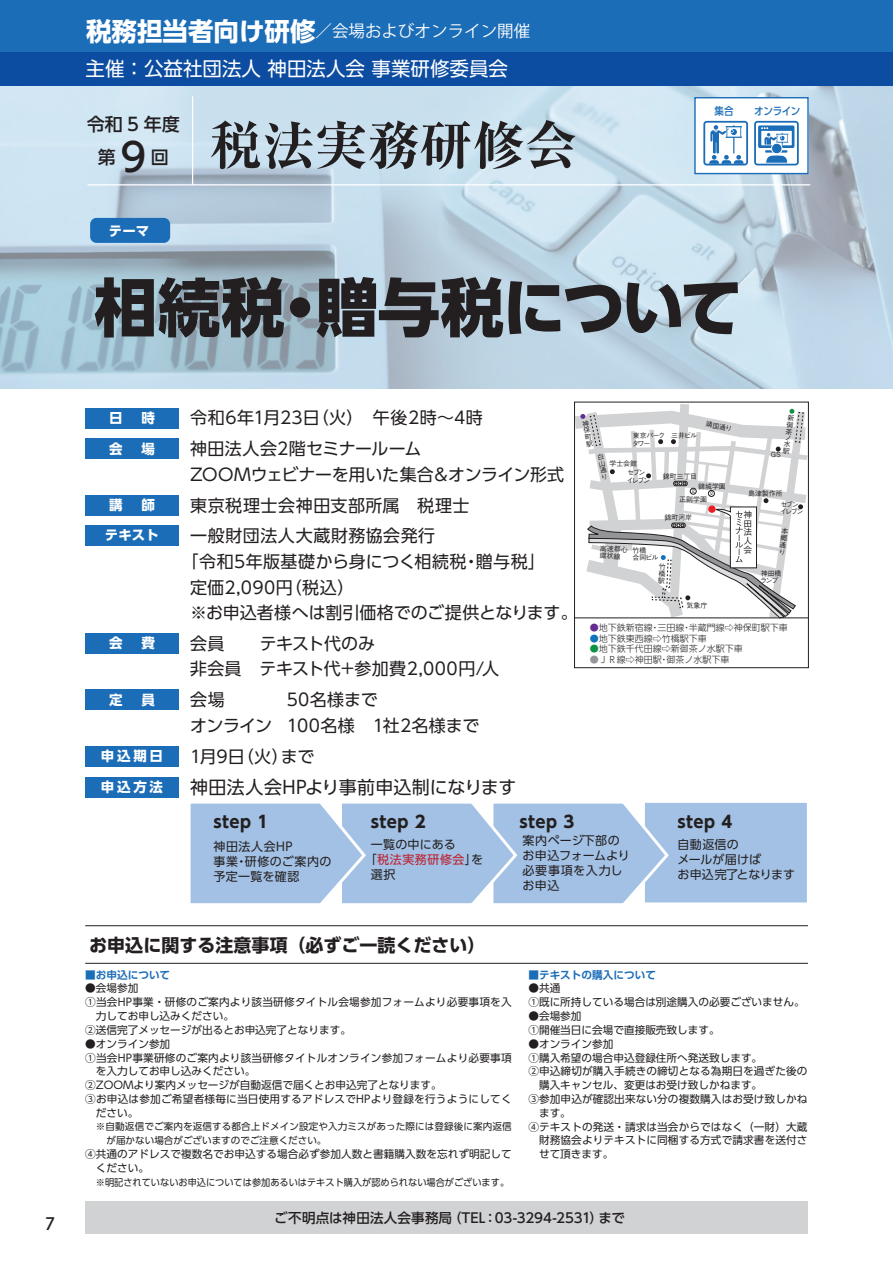
<style>
.page{position:relative;width:893px;height:1263px;background:#fff}
.page>*{position:absolute;margin:0;border:0;box-sizing:border-box;transform-origin:0 0}
.t1{font:800 63px "UD Shin Go Pro";letter-spacing:-.02em;color:#231f20}
.t2{font:700 expanded 52.5px "Ryumin Pr 6 N";color:#231f20}
.t3{font:19.5px "UD Shin Go Pro";color:#fff}
.t4{font:700 18px "UD Shin Go Pro";color:#231f20}
.t5{font:18px "UD Shin Go Pro";letter-spacing:.005em;color:#231f20}
.t6{font:500 18px/33px "UD Shin Go Pro";color:#231f20;text-align:center}
.t7{font:16.95px/30.9px "UD Shin Go Pro";letter-spacing:.015em;color:#231f20}
.t8{font:16.95px/25.5px "UD Shin Go Pro";letter-spacing:-.005em;color:#231f20;text-align:center}
.t9{font:16.95px "Hiragino UD Sans Std W5";color:#231f20}
.t10{font:16.5px "Koz Go Pr 6 N";color:#fff}
.t11{font:700 16.5px "UD Shin Go Pro";letter-spacing:.025em;color:#231f20}
.t12{font:500 13.5px "UD Shin Go Pro";letter-spacing:.01em;color:#231f20}
.t13{font:700 13.5px "UD Shin Go Pro";letter-spacing:.2em;color:#fff}
.t14{font:12px/15px "UD Shin Go Pro";letter-spacing:.025em;color:#231f20}
.t15{font:12px/15px "UD Shin Go Pro";letter-spacing:.005em;color:#231f20}
.t16{font:12px "UD Shin Go Pro";letter-spacing:.05em;color:#be1d2c}
.t17{font:10.65px/13.8px "UD Shin Go Pro";letter-spacing:.005em;color:#231f20}
.t18{font:700 10.65px "UD Shin Go Pro De";color:#1b6db7}
.t19{font:500 10.65px "UD Shin Go Pro";letter-spacing:-.025em;color:#1b6db7;scale:.9 1}
.t20{font:9.6px/13.4px "UD Shin Go Pro";color:#231f20}
.t21{font:9.6px "UD Shin Go Pro";color:#231f20;scale:.96 1}
.t22{font:300 9px "UD Shin Go Pro";color:#231f20}
.t23{font:500 8.7px "Gothic BBB Pr 6 N";color:#231f20}
.t24{font:500 6.9px/7.4px "Gothic BBB Pr 6 N";color:#231f20}
.t25{font:500 6.9px/7.4px "Gothic BBB Pr 6 N";letter-spacing:-.125em;color:#231f20}
.s1{font-family:"UD Shin Go Pro";font-weight:700;font-size:25.5px}
.s2{font-size:39px}
.s3{color:#652d91}
.s4{color:#1074bc}
.s5{color:#0d9344}
.s6{color:#939598}
.s7{color:#231f20}
</style>
<div class="page">
<img style="left:0;top:85px;width:893px;height:303px">
<div style="left:0;top:51px;width:893px;height:34px;background:#0d4da1"></div>
<div style="left:0;top:0;width:893px;height:51px;background:#1b6db7"></div>
<hr style="left:192px;top:96px;width:1px;height:89px;background:#fff">
<hr style="left:88px;top:184px;width:722px;height:1px;background:#fff">
<div style="left:85px;top:1202px;width:723px;height:32px;background:#d1d2d4"></div>
<div style="left:90px;top:218px;width:80px;height:25px;background:#1b6db7;border-radius:6px"></div>
<div style="left:695px;top:98px;width:113px;height:76px;background:#fff"></div>
<div style="left:694px;top:97px;width:115px;height:77px;border:1px solid #1b6db7"></div>
<svg style="left:758px;top:125px;width:36px;height:37px"></svg>
<div style="left:754px;top:121px;width:45px;height:44px;border:2px solid #1b6db7;border-radius:2px"></div>
<div style="left:703px;top:121px;width:45px;height:44px;border:2px solid #1b6db7;border-radius:2px"></div>
<svg style="left:709px;top:125px;width:34px;height:39px"></svg>
<div style="left:643px;top:801px;width:165px;height:103px;background:#a2c1e5"></div>
<div style="left:642px;top:800px;width:168px;height:105px;border:3px solid #fff"></div>
<svg style="left:190px;top:800px;width:481px;height:105px;background:#abc7e7"></svg>
<div style="left:85px;top:408px;width:93px;height:20px;background:#1b6db7"></div>
<div style="left:85px;top:439px;width:93px;height:20px;background:#1b6db7"></div>
<div style="left:85px;top:633px;width:93px;height:20px;background:#1b6db7"></div>
<div style="left:85px;top:495px;width:93px;height:20px;background:#1b6db7"></div>
<div style="left:85px;top:690px;width:93px;height:20px;background:#1b6db7"></div>
<div style="left:85px;top:746px;width:93px;height:20px;background:#1b6db7"></div>
<div style="left:85px;top:525px;width:93px;height:20px;background:#1b6db7"></div>
<div style="left:85px;top:777px;width:93px;height:20px;background:#1b6db7"></div>
<hr style="left:85px;top:963px;width:723px;height:1px;background:#231f20">
<hr style="left:85px;top:925px;width:723px;height:1px;background:#231f20">
<svg style="left:574px;top:404px;width:235px;height:214px"></svg>
<h3 class="t9" style="left:45px;top:1211px;width:12px">7</h3>
<h3 class="t10" style="left:86px;top:22px;width:445px"><span class="s1">税務担当者向け研修</span>／会場およびオンライン開催</h3>
<h3 class="t3" style="left:86px;top:53px;width:424px">主催：公益社団法人 神田法人会 事業研修委員会</h3>
<h3 class="t6" style="left:87px;top:107px;width:94px">令和 5 年度第<span class="s2">9</span>回</h3>
<h2 class="t2" style="left:210px;top:104px;width:369px">税法実務研修会</h2>
<p class="t13" style="left:109px;top:220px;width:42px">テーマ</p>
<p class="t19" style="left:714px;top:102px;width:23px">集合</p>
<p class="t19" style="left:754px;top:102px;width:53px">オンライン</p>
<h1 class="t1" style="left:94px;top:256px;width:650px">相続税・贈与税について</h1>
<p class="t13" style="left:109px;top:407px;width:47px">日　時</p>
<p class="t13" style="left:109px;top:437px;width:47px">会　場</p>
<p class="t13" style="left:109px;top:494px;width:47px">講　師</p>
<p class="t13" style="left:105px;top:524px;width:55px">テキスト</p>
<p class="t13" style="left:109px;top:632px;width:47px">会　費</p>
<p class="t13" style="left:109px;top:688px;width:47px">定　員</p>
<p class="t13" style="left:101px;top:745px;width:64px">申込期日</p>
<p class="t13" style="left:101px;top:776px;width:64px">申込方法</p>
<h3 class="t7" style="left:190px;top:402px;width:294px">令和6年1月23日（火）　午後2時～4時神田法人会2階セミナールーム</h3>
<h3 class="t7" style="left:190px;top:458px;width:376px">ZOOMウェビナーを用いた集合＆オンライン形式東京税理士会神田支部所属　税理士<br>一般財団法人大蔵財務協会発行</h3>
<h3 class="t7" style="left:190px;top:548px;width:389px;line-height:25.5px;text-indent:-9px">「令和5年版基礎から身につく相続税・贈与税」<br>定価2,090円（税込）<br>※お申込者様へは割引価格でのご提供となります。</h3>
<h3 class="t7" style="left:190px;top:630px;width:310px;line-height:25.5px">会員　　テキスト代のみ<br>非会員　テキスト代+参加費2,000円/人</h3>
<h3 class="t7" style="left:190px;top:684px;width:36px">会場</h3>
<h3 class="t8" style="left:190px;top:686px;width:291px">50名様まで<br>オンライン 100名様　1社2名様まで</h3>
<h3 class="t7" style="left:190px;top:740px;width:126px">1月9日（火）まで</h3>
<h3 class="t5" style="left:190px;top:773px;width:328px">神田法人会HPより事前申込制になります</h3>
<p class="t25" style="left:632px;top:432px;width:35px">東京パークタワー</p>
<p class="t24" style="left:671px;top:432px;width:27px">三井ビル</p>
<p class="t24" style="left:609px;top:459px;width:29px">学士会館</p>
<p class="t24" style="left:707px;top:420px;width:28px;rotate:11deg">靖国通り</p>
<p class="t24" style="left:771px;top:450px;width:11px">GS</p>
<p class="t24" style="left:627px;top:469px;width:25px">セブンイレブン</p>
<p class="t24" style="left:663px;top:472px;width:36px">錦町三丁目</p>
<p class="t24" style="left:698px;top:482px;width:29px">錦城学園</p>
<p class="t24" style="left:748px;top:490px;width:36px">島津製作所</p>
<p class="t24" style="left:679px;top:496px;width:29px">正則学園</p>
<p class="t24" style="left:780px;top:500px;width:25px">セブンイレブン</p>
<p class="t23" style="left:744px;top:508px;width:10px">神</p>
<p class="t24" style="left:664px;top:513px;width:29px">錦町河岸</p>
<p class="t23" style="left:744px;top:517px;width:10px">田</p>
<p class="t23" style="left:744px;top:525px;width:10px">法</p>
<p class="t23" style="left:744px;top:534px;width:10px">人</p>
<p class="t24" style="left:600px;top:544px;width:29px;rotate:3deg">高速都心環状線</p>
<p class="t23" style="left:744px;top:543px;width:10px">会</p>
<p class="t24" style="left:632px;top:546px;width:27px">竹橋<br>合同ビル</p>
<p class="t24" style="left:686px;top:601px;width:22px">気象庁</p>
<p class="t24" style="left:760px;top:569px;width:23px">神田橋ランプ</p>
<p class="t22" style="left:590px;top:620px;width:199px"><span class="s3">●</span>地下鉄新宿線・三田線・半蔵門線⇨神保町駅下車</p>
<p class="t22" style="left:590px;top:631px;width:118px"><span class="s4">●</span>地下鉄東西線⇨竹橋駅下車</p>
<p class="t22" style="left:590px;top:641px;width:154px"><span class="s5">●</span>地下鉄千代田線⇨新御茶ノ水駅下車</p>
<p class="t22" style="left:590px;top:652px;width:141px"><span class="s6">●</span>ＪＲ線⇨神田駅・御茶ノ水駅下車</p>
<h3 class="t11" style="left:214px;top:808px;width:56px">STEP 1</h3>
<h3 class="t11" style="left:371px;top:808px;width:56px">STEP 2</h3>
<h3 class="t11" style="left:520px;top:808px;width:56px">STEP 3</h3>
<h3 class="t11" style="left:677px;top:808px;width:56px">STEP 4</h3>
<p class="t14" style="left:214px;top:838px;width:119px">神田法人会HP<br>事業・研修のご案内の予定一覧を確認</p>
<p class="t14" style="left:371px;top:837px;width:86px">一覧の中にある</p>
<p class="t14" style="left:522px;top:832px;width:109px">案内ページ下部のお申込フォームより必要事項を入力しお申込</p>
<p class="t15" style="left:677px;top:837px;width:119px">自動返信の<br>メールが届けば<br>お申込完了となります</p>
<p class="t16" style="left:365px;top:850px;width:120px"><span class="s7">「</span>税法実務研修会<span class="s7">」を</span></p>
<p class="t14" style="left:371px;top:867px;width:26px">選択</p>
<h3 class="t4" style="left:89px;top:930px;width:398px">お申込に関する注意事項（必ずご一読ください）</h3>
<p class="t18" style="left:85px;top:966px;width:87px">■お申込について</p>
<p class="t17" style="left:85px;top:981px;width:55px">●会場参加</p>
<p class="t17" style="left:85px;top:995px;width:428px">①当会HP事業・研修のご案内より該当研修タイトル会場参加フォームより必要事項を入</p>
<p class="t17" style="left:96px;top:1009px;width:140px">力してお申し込みください。</p>
<p class="t17" style="left:85px;top:1023px;width:267px">②送信完了メッセージが出るとお申込完了となります。</p>
<p class="t17" style="left:85px;top:1036px;width:87px">●オンライン参加</p>
<p class="t17" style="left:85px;top:1050px;width:428px">①当会HP事業研修のご案内より該当研修タイトルオンライン参加フォームより必要事項</p>
<p class="t17" style="left:96px;top:1064px;width:161px">を入力してお申し込みください。</p>
<p class="t17" style="left:85px;top:1078px;width:358px">②ZOOMより案内メッセージが自動返信で届くとお申込完了となります。</p>
<p class="t17" style="left:85px;top:1092px;width:428px">③お申込は参加ご希望者様毎に当日使用するアドレスでHPより登録を行うようにしてく</p>
<p class="t17" style="left:96px;top:1105px;width:44px">ださい。</p>
<p class="t20" style="left:106px;top:1120px;width:407px;text-indent:-11px">※自動返信でご案内を返信する都合上ドメイン設定や入力ミスがあった際には登録後に案内返信が届かない場合がございますのでご注意ください。</p>
<p class="t17" style="left:96px;top:1147px;width:417px;text-indent:-11px">④共通のアドレスで複数名でお申込する場合必ず参加人数と書籍購入数を忘れず明記してください。</p>
<p class="t21" style="left:96px;top:1174px;width:432px">※明記されていないお申込については参加あるいはテキスト購入が認められない場合がございます。</p>
<p class="t18" style="left:528px;top:966px;width:129px">■テキストの購入について</p>
<p class="t17" style="left:528px;top:981px;width:278px">●共通<br>①既に所持している場合は別途購入の必要ございません。</p>
<p class="t17" style="left:528px;top:1009px;width:193px">●会場参加<br>①開催当日に会場で直接販売致します。</p>
<p class="t17" style="left:528px;top:1036px;width:87px">●オンライン参加</p>
<p class="t17" style="left:528px;top:1050px;width:235px">①購入希望の場合申込登録住所へ発送致します。</p>
<p class="t17" style="left:528px;top:1064px;width:281px">②申込締切が購入手続きの締切となる為期日を過ぎた後の</p>
<p class="t17" style="left:539px;top:1078px;width:225px">購入キャンセル、変更はお受け致しかねます。</p>
<p class="t17" style="left:528px;top:1092px;width:281px">③参加申込が確認出来ない分の複数購入はお受け致しかね</p>
<p class="t17" style="left:539px;top:1105px;width:33px">ます。</p>
<p class="t17" style="left:528px;top:1119px;width:281px">④テキストの発送・請求は当会からではなく（一財）大蔵</p>
<p class="t17" style="left:539px;top:1133px;width:270px">財務協会よりテキストに同梱する方式で請求書を送付さ</p>
<p class="t17" style="left:539px;top:1147px;width:76px">せて頂きます。</p>
<p class="t12" style="left:274px;top:1207px;width:352px">ご不明点は神田法人会事務局（TEL：03-3294-2531）まで</p>
</div>
